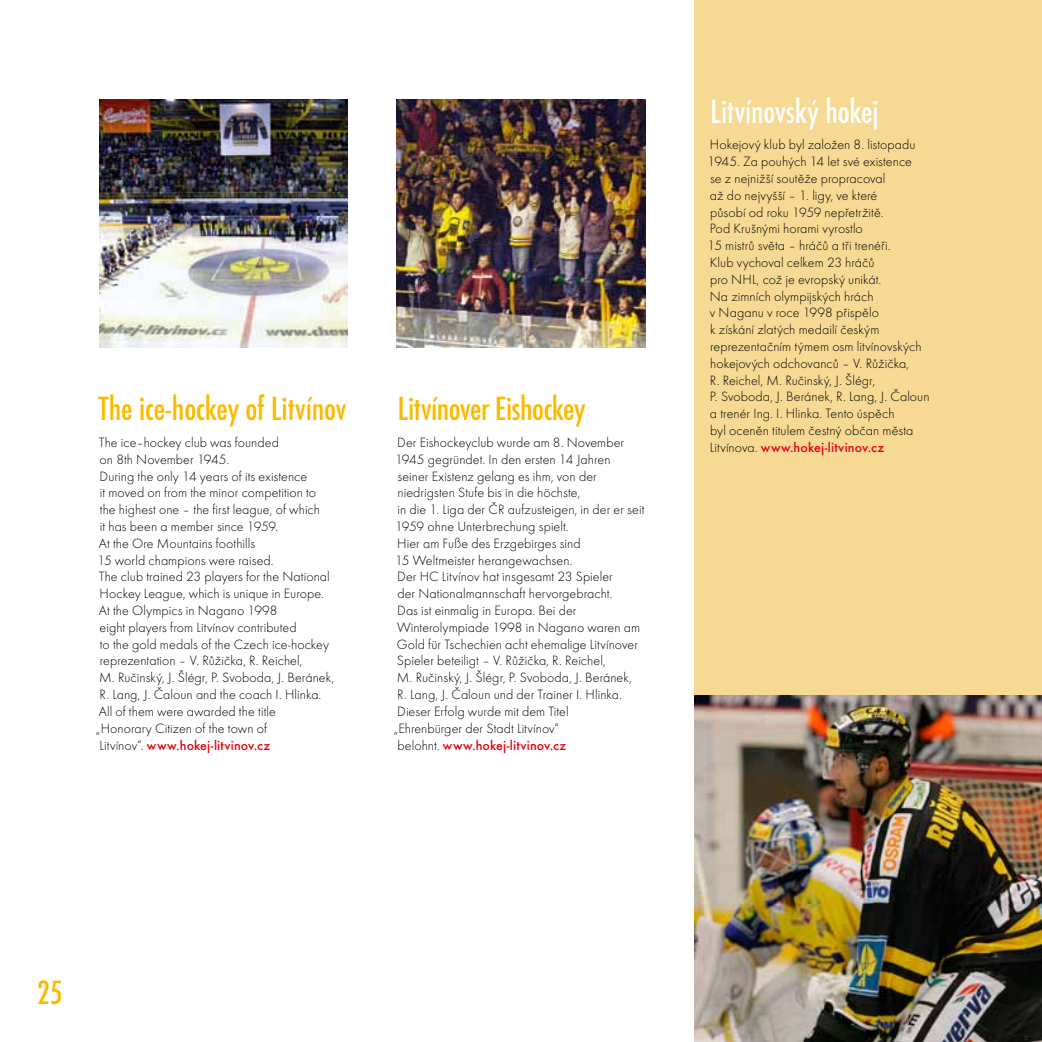
<style>
.page{position:relative;width:1042px;height:1042px;background:#fff}
.page>*{position:absolute;margin:0;border:0;box-sizing:border-box;transform-origin:0 0}
.t1{font:500 condensed 35px "Futura TOT";letter-spacing:-.01em;color:#fbba00}
.t2{font:500 condensed 35px "Futura TOT";letter-spacing:-.005em;color:#fff}
.t3{font:14px/16.8px "Futura TOT Ligh";letter-spacing:.005em;color:#000}
.t4{font:500 14px "Futura TOT";letter-spacing:.01em;color:#e30413}
.s1{font-family:"Futura TOT Ligh";font-weight:400;color:#000}
</style>
<div class="page">
<img style="left:694px;top:694px;width:348px;height:348px">
<div style="left:694px;top:0;width:348px;height:694px;background:#f6d993"></div>
<img style="left:99px;top:99px;width:248px;height:248px">
<img style="left:397px;top:99px;width:248px;height:248px">
<h1 class="t1" style="left:99px;top:389px;width:249px">The ice-hockey of Litvínov</h1>
<p class="t3" style="left:96px;top:434px;width:240px">The ice–hockey club was founded<br>on 8th November 1945.<br>During the only 14 years of its existence<br>it moved on from the minor competition to<br>the highest one – the first league, of which<br>it has been a member since 1959.<br>At the Ore Mountains foothills<br>15 world champions were raised.<br>The club trained 23 players for the National Hockey League, which is unique in Europe.<br>At the Olympics in Nagano 1998<br>eight players from Litvínov contributed<br>to the gold medals of the Czech ice-hockey reprezentation – V. Růžička, R. Reichel,<br>M. Ručinský, J. Šlégr, P. Svoboda, J. Beránek, R. Lang, J. Čaloun and the coach I. Hlinka.<br>All of them were awarded the title<br>„Honorary Citizen of the town of</p>
<p class="t4" style="left:100px;top:736px;width:172px"><span class="s1">Litvínov“.</span> www.hokej-litvinov.cz</p>
<h1 class="t1" style="left:398px;top:389px;width:189px">Litvínover Eishockey</h1>
<p class="t3" style="left:393px;top:434px;width:253px">Der Eishockeyclub wurde am 8. November 1945 gegründet. In den ersten 14 Jahren<br>seiner Existenz gelang es ihm, von der niedrigsten Stufe bis in die höchste,<br>in die 1. Liga der ČR aufzusteigen, in der er seit 1959 ohne Unterbrechung spielt.<br>Hier am Fuße des Erzgebirges sind<br>15 Weltmeister herangewachsen.<br>Der HC Litvínov hat insgesamt 23 Spieler<br>der Nationalmannschaft hervorgebracht.<br>Das ist einmalig in Europa. Bei der Winterolympiade 1998 in Nagano waren am Gold für Tschechien acht ehemalige Litvínover Spieler beteiligt – V. Růžička, R. Reichel,<br>M. Ručinský, J. Šlégr, P. Svoboda, J. Beránek,<br>R. Lang, J. Čaloun und der Trainer I. Hlinka.<br>Dieser Erfolg wurde mit dem Titel<br>„Ehrenbürger der Stadt Litvínov“</p>
<p class="t4" style="left:397px;top:736px;width:170px"><span class="s1">belohnt.</span> www.hokej-litvinov.cz</p>
<h1 class="t2" style="left:710px;top:92px;width:169px">Litvínovský hokej</h1>
<p class="t3" style="left:707px;top:136px;width:223px">Hokejový klub byl založen 8. listopadu 1945. Za pouhých 14 let své existence<br>se z nejnižší soutěže propracoval<br>až do nejvyšší – 1. ligy, ve které<br>působí od roku 1959 nepřetržitě.<br>Pod Krušnými horami vyrostlo<br>15 mistrů světa – hráčů a tři trenéři.<br>Klub vychoval celkem 23 hráčů<br>pro NHL, což je evropský unikát.<br>Na zimních olympijských hrách<br>v Naganu v roce 1998 přispělo<br>k získání zlatých medailí českým reprezentačním týmem osm litvínovských hokejových odchovanců – V. Růžička,<br>R. Reichel, M. Ručinský, J. Šlégr,<br>P. Svoboda, J. Beránek, R. Lang, J. Čaloun a trenér Ing. I. Hlinka. Tento úspěch<br>byl oceněn titulem čestný občan města</p>
<p class="t4" style="left:710px;top:439px;width:176px"><span class="s1">Litvínova.</span> www.hokej-litvinov.cz</p>
<h1 class="t1" style="left:37px;top:973px;width:28px">25</h1>
</div>
